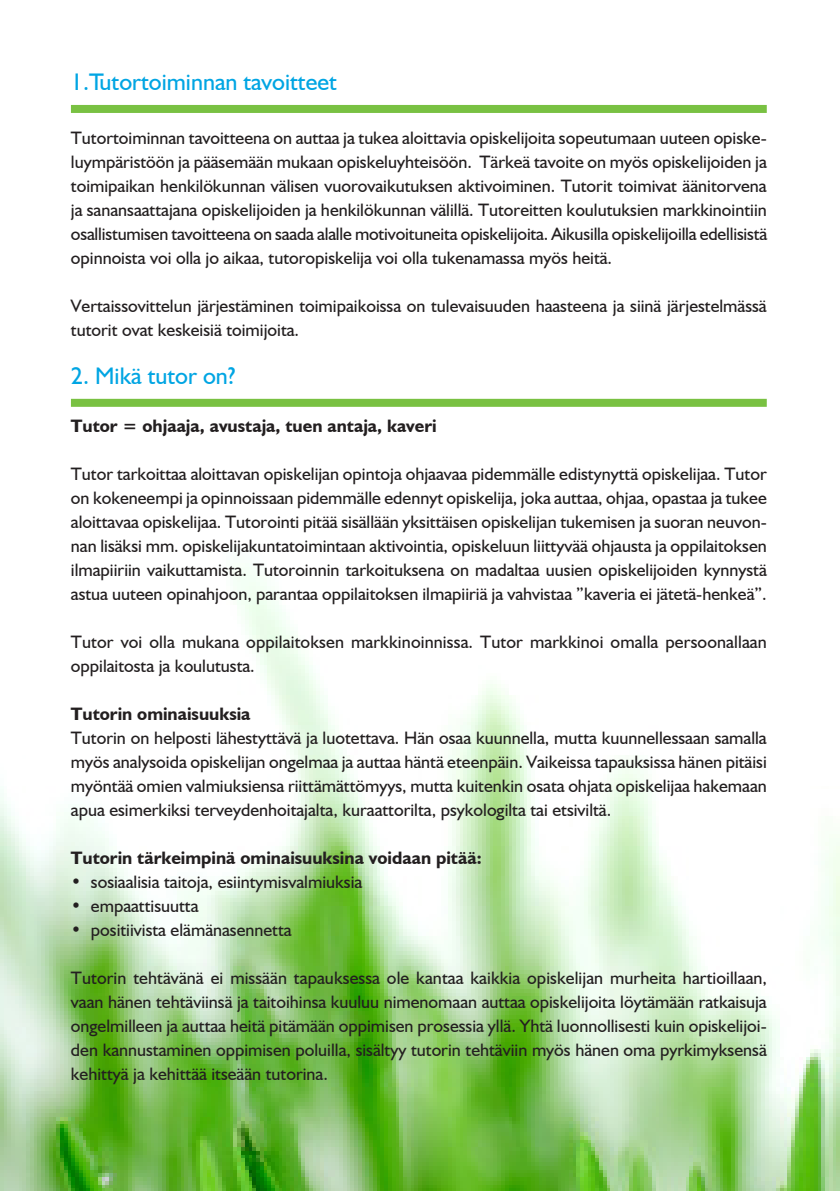
<style>
.page{position:relative;width:840px;height:1191px;background:#fff}
.page>*{position:absolute;margin:0;border:0;box-sizing:border-box;transform-origin:0 0}
.nimike_2{font:24px "Humanist 521 BT";color:#00a5e3}
.leipis_human{font:18px/24px "Humanist 521 BT";color:#231f20;text-align:justify}
.leipis_human-2{font:700 18px "Humanist 521 BT";color:#231f20}
</style>
<div class="page">
<img style="left:0;top:571px;width:839px;height:620px">
<div style="left:71px;top:105px;width:695px;height:8px;background:#79c142"></div>
<div style="left:71px;top:399px;width:695px;height:8px;background:#79c142"></div>
<p class="nimike_2" style="left:71px;top:67px;width:267px">1.Tutortoiminnan tavoitteet</p>
<p class="leipis_human" style="left:71px;top:126px;width:697px">Tutortoiminnan tavoitteena on auttaa ja tukea aloittavia opiskelijoita sopeutumaan uuteen opiske&shy;luympäristöön ja pääsemään mukaan opiskeluyhteisöön. Tärkeä tavoite on myös opiskelijoiden ja toimipaikan henkilökunnan välisen vuorovaikutuksen aktivoiminen. Tutorit toimivat äänitorvena ja sanansaattajana opiskelijoiden ja henkilökunnan välillä. Tutoreitten koulutuksien markkinointiin osallistumisen tavoitteena on saada alalle motivoituneita opiskelijoita. Aikusilla opiskelijoilla edellisistä opinnoista voi olla jo aikaa, tutoropiskelija voi olla tukenamassa myös heitä.</p>
<p class="leipis_human" style="left:71px;top:294px;width:697px">Vertaissovittelun järjestäminen toimipaikoissa on tulevaisuuden haasteena ja siinä järjestelmässä tutorit ovat keskeisiä toimijoita.</p>
<p class="nimike_2" style="left:71px;top:361px;width:166px">2. Mikä tutor on?</p>
<p class="leipis_human-2" style="left:71px;top:415px;width:367px">Tutor = ohjaaja, avustaja, tuen antaja, kaveri</p>
<p class="leipis_human" style="left:71px;top:462px;width:697px">Tutor tarkoittaa aloittavan opiskelijan opintoja ohjaavaa pidemmälle edistynyttä opiskelijaa. Tutor on kokeneempi ja opinnoissaan pidemmälle edennyt opiskelija, joka auttaa, ohjaa, opastaa ja tukee aloittavaa opiskelijaa. Tutorointi pitää sisällään yksittäisen opiskelijan tukemisen ja suoran neuvon&shy;nan lisäksi mm. opiskelijakuntatoimintaan aktivointia, opiskeluun liittyvää ohjausta ja oppilaitoksen ilmapiiriin vaikuttamista. Tutoroinnin tarkoituksena on madaltaa uusien opiskelijoiden kynnystä astua uuteen opinahjoon, parantaa oppilaitoksen ilmapiiriä ja vahvistaa ”kaveria ei jätetä-henkeä”.</p>
<p class="leipis_human" style="left:71px;top:630px;width:697px">Tutor voi olla mukana oppilaitoksen markkinoinnissa. Tutor markkinoi omalla persoonallaan oppilaitosta ja koulutusta.</p>
<p class="leipis_human-2" style="left:71px;top:703px;width:181px">Tutorin ominaisuuksia</p>
<p class="leipis_human" style="left:71px;top:726px;width:697px">Tutorin on helposti lähestyttävä ja luotettava. Hän osaa kuunnella, mutta kuunnellessaan samalla myös analysoida opiskelijan ongelmaa ja auttaa häntä eteenpäin. Vaikeissa tapauksissa hänen pitäisi myöntää omien valmiuksiensa riittämättömyys, mutta kuitenkin osata ohjata opiskelijaa hakemaan apua esimerkiksi terveydenhoitajalta, kuraattorilta, psykologilta tai etsiviltä.</p>
<p class="leipis_human-2" style="left:71px;top:847px;width:412px">Tutorin tärkeimpinä ominaisuuksina voidaan pitää:</p>
<p class="leipis_human" style="left:71px;top:870px;width:293px">• sosiaalisia taitoja, esiintymisvalmiuksia</p>
<p class="leipis_human" style="left:71px;top:894px;width:129px">• empaattisuutta</p>
<p class="leipis_human" style="left:71px;top:918px;width:222px">• positiivista elämänasennetta</p>
<p class="leipis_human" style="left:71px;top:966px;width:697px">Tutorin tehtävänä ei missään tapauksessa ole kantaa kaikkia opiskelijan murheita hartioillaan, vaan hänen tehtäviinsä ja taitoihinsa kuuluu nimenomaan auttaa opiskelijoita löytämään ratkaisuja ongelmilleen ja auttaa heitä pitämään oppimisen prosessia yllä. Yhtä luonnollisesti kuin opiskelijoi&shy;den kannustaminen oppimisen poluilla, sisältyy tutorin tehtäviin myös hänen oma pyrkimyksensä kehittyä ja kehittää itseään tutorina.</p>
</div>
